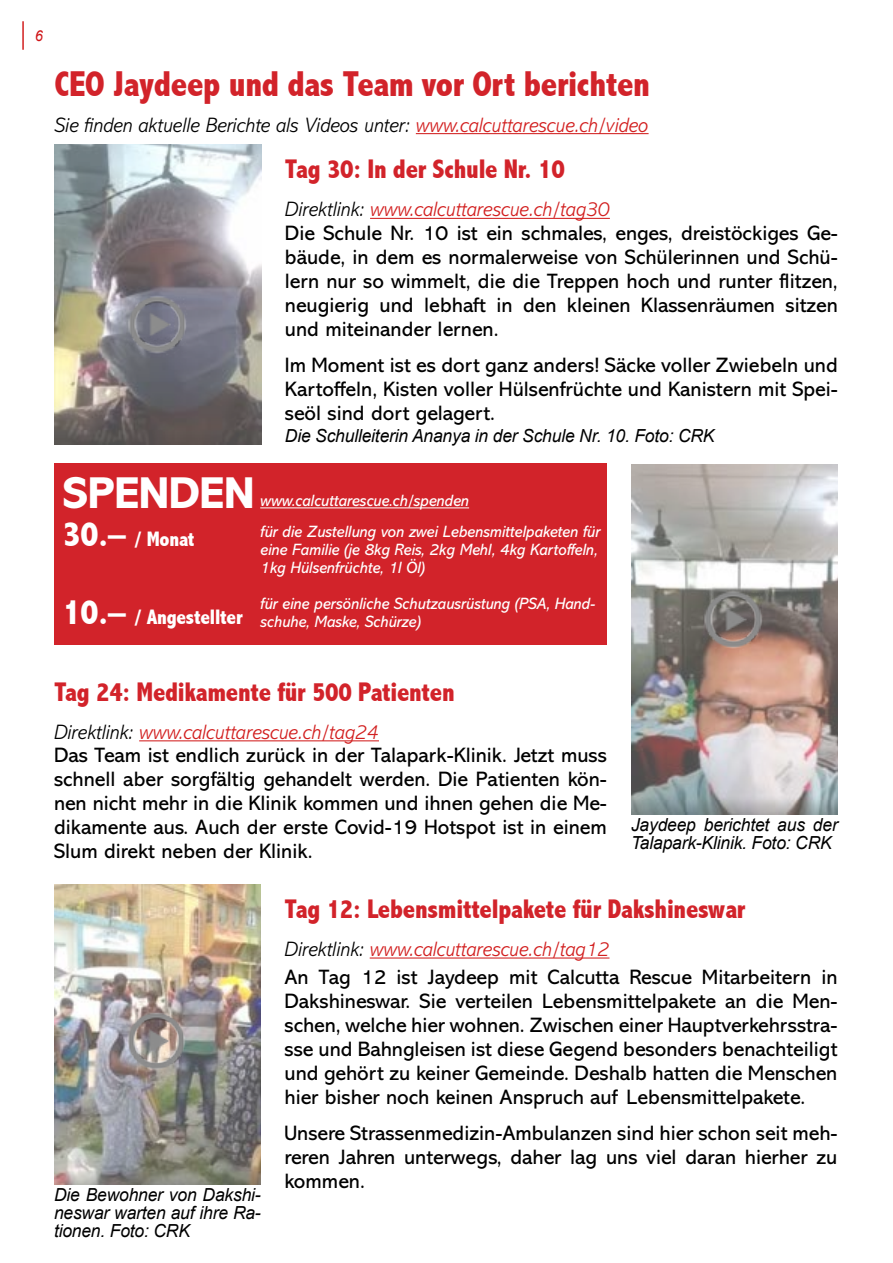
<style>
.page{position:relative;width:893px;height:1263px;background:#fff}
.page>*{position:absolute;margin:0;border:0;box-sizing:border-box;transform-origin:0 0}
.t1{font:800 45px "Abadi MT Std";letter-spacing:-.01em;color:#fff}
.t2{font:800 condensed 36px "Abadi";letter-spacing:-.01em;color:#d2232a}
.t3{font:800 condensed 27px "Abadi";letter-spacing:-.01em;color:#d2232a}
.t4{font:21px/24px "Abadi MT Std";color:#000;text-align:justify}
.t5{font:italic 300 21px "Abadi MT Std";letter-spacing:-.01em;color:#d21f1f}
.t6{font:italic 300 21px "Abadi MT Std";letter-spacing:-.01em;color:#000}
.t7{font:800 condensed 21px "Abadi";letter-spacing:-.01em;color:#fff}
.t8{font:italic 18px/18px "Arial";letter-spacing:-.01em;color:#000}
.t9{font:italic 16.5px/18px "Abadi MT Std";letter-spacing:-.01em;color:#fff}
.t10{font:italic 15px "Arial";color:#d01417}
.s1{color:#d21f1f}
.s2{color:#000}
.s3{font-size:36px}
</style>
<div class="page">
<hr style="left:22px;top:21px;width:2px;height:29px;background:#d21f1f">
<hr style="left:416px;top:133px;width:233px;height:1px;background:#d21f1f">
<hr style="left:370px;top:218px;width:240px;height:1px;background:#d21f1f">
<img style="left:631px;top:464px;width:207px;height:350px">
<hr style="left:139px;top:740px;width:240px;height:1px;background:#d21f1f">
<hr style="left:370px;top:957px;width:239px;height:1px;background:#d21f1f">
<img style="left:54px;top:884px;width:207px;height:300px">
<img style="left:103px;top:990px;width:109px;height:109px">
<img style="left:680px;top:568px;width:109px;height:109px">
<img style="left:54px;top:145px;width:207px;height:299px">
<img style="left:103px;top:273px;width:109px;height:109px">
<div style="left:54px;top:463px;width:553px;height:182px;background:#d2232a"></div>
<hr style="left:260px;top:507px;width:209px;height:1px;background:#fff">
<p class="t10" style="left:35px;top:26px;width:10px">6</p>
<h2 class="t2" style="left:54px;top:63px;width:597px">CEO Jaydeep und das Team vor Ort berichten</h2>
<p class="t6" style="left:54px;top:113px;width:596px">Sie finden aktuelle Berichte als Videos unter: <span class="s1">www.calcuttarescue.ch/video</span></p>
<p class="t3" style="left:285px;top:154px;width:281px">Tag 30: In der Schule Nr. 10</p>
<p class="t5" style="left:285px;top:198px;width:326px"><span class="s2">Direktlink:</span> www.calcuttarescue.ch/tag30</p>
<p class="t4" style="left:285px;top:221px;width:554px">Die Schule Nr. 10 ist ein schmales, enges, dreistöckiges Ge&shy;bäude, in dem es normalerweise von Schülerinnen und Schü&shy;lern nur so wimmelt, die die Treppen hoch und runter flitzen, neugierig und lebhaft in den kleinen Klassenräumen sitzen und miteinander lernen.</p>
<p class="t4" style="left:285px;top:353px;width:554px">Im Moment ist es dort ganz anders! Säcke voller Zwiebeln und Kartoffeln, Kisten voller Hülsenfrüchte und Kanistern mit Spei&shy;seöl sind dort gelagert.</p>
<p class="t8" style="left:285px;top:427px;width:431px">Die Schulleiterin Ananya in der Schule Nr. 10. Foto: CRK</p>
<h1 class="t1" style="left:63px;top:468px;width:193px">SPENDEN</h1>
<p class="t9" style="left:260px;top:492px;width:210px">www.calcuttarescue.ch/spenden</p>
<p class="t7" style="left:63px;top:527px;width:133px"><span class="s3">30.–</span> / Monat</p>
<p class="t9" style="left:260px;top:522px;width:341px">für die Zustellung von zwei Lebensmittelpaketen für eine Familie (je 8kg Reis, 2kg Mehl, 4kg Kartoffeln,<br>1kg Hülsenfrüchte, 1l Öl)</p>
<p class="t7" style="left:63px;top:605px;width:181px"><span class="s3">10.–</span> / Angestellter</p>
<p class="t9" style="left:260px;top:594px;width:337px">für eine persönliche Schutzausrüstung (PSA, Hand&shy;schuhe, Maske, Schürze)</p>
<p class="t3" style="left:54px;top:676px;width:402px">Tag 24: Medikamente für 500 Patienten</p>
<p class="t5" style="left:54px;top:720px;width:326px"><span class="s2">Direktlink:</span> www.calcuttarescue.ch/tag24</p>
<p class="t4" style="left:54px;top:743px;width:554px">Das Team ist endlich zurück in der Talapark-Klinik. Jetzt muss schnell aber sorgfältig gehandelt werden. Die Patienten kön&shy;nen nicht mehr in die Klinik kommen und ihnen gehen die Me&shy;dikamente aus. Auch der erste Covid-19 Hotspot ist in einem Slum direkt neben der Klinik.</p>
<p class="t8" style="left:631px;top:816px;width:208px">Jaydeep berichtet aus der<br>Talapark-Klinik. Foto: CRK</p>
<p class="t8" style="left:54px;top:1186px;width:208px;text-align:justify">Die Bewohner von Dakshi&shy;neswar warten auf ihre Ra&shy;tionen. Foto: CRK</p>
<p class="t3" style="left:285px;top:893px;width:462px">Tag 12: Lebensmittelpakete für Dakshineswar</p>
<p class="t5" style="left:285px;top:937px;width:326px"><span class="s2">Direktlink:</span> www.calcuttarescue.ch/tag12</p>
<p class="t4" style="left:285px;top:965px;width:554px">An Tag 12 ist Jaydeep mit Calcutta Rescue Mitarbeitern in Dakshineswar. Sie verteilen Lebensmittelpakete an die Men&shy;schen, welche hier wohnen. Zwischen einer Hauptverkehrsstra&shy;sse und Bahngleisen ist diese Gegend besonders benachteiligt und gehört zu keiner Gemeinde. Deshalb hatten die Menschen hier bisher noch keinen Anspruch auf Lebensmittelpakete.</p>
<p class="t4" style="left:285px;top:1121px;width:554px">Unsere Strassenmedizin-Ambulanzen sind hier schon seit meh&shy;reren Jahren unterwegs, daher lag uns viel daran hierher zu kommen.</p>
</div>
